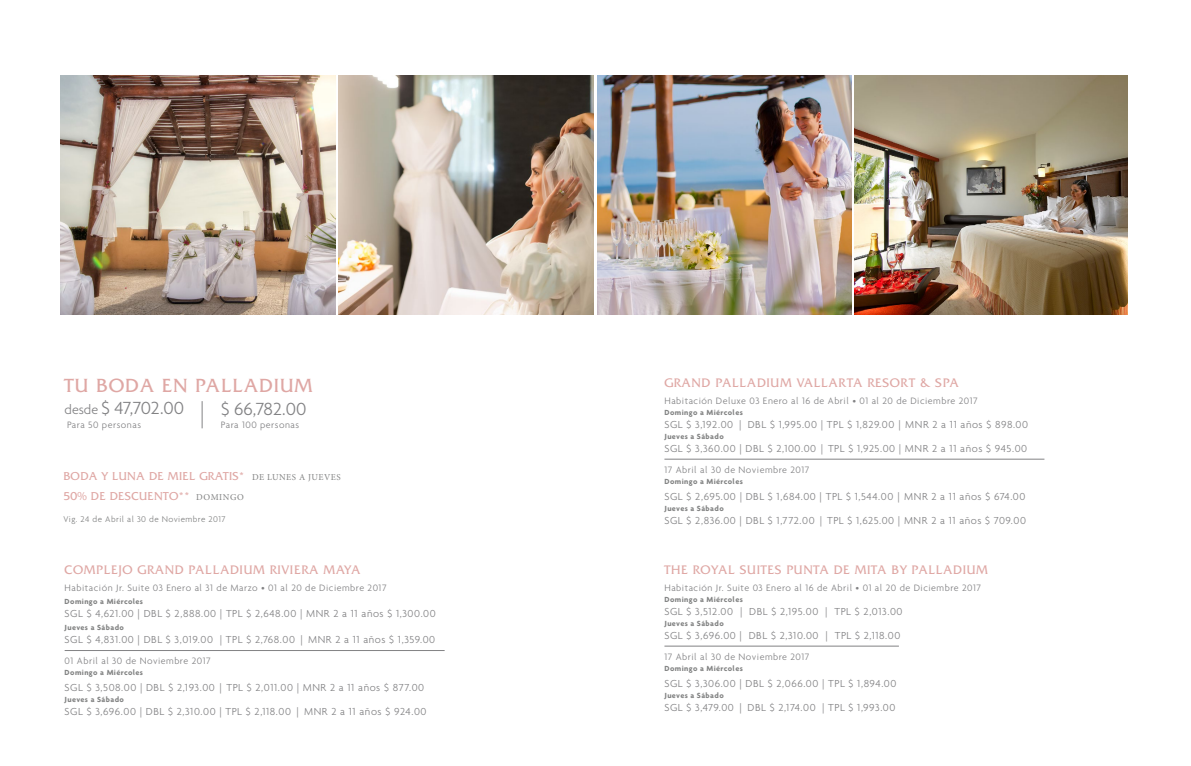
<style>
.page{position:relative;width:1191px;height:766px;background:#fff}
.page>*{position:absolute;margin:0;border:0;box-sizing:border-box;transform-origin:0 0}
.t1{font:20px "Friz Quadrata";letter-spacing:.05em;color:#dfa7a4}
.t2{font:300 19px "Agenda";color:#828284}
.t3{font:13px "Friz Quadrata";letter-spacing:.05em;color:#dfa7a4}
.t4{font:12px/20px "Friz Quadrata";letter-spacing:.03em;color:#dfa7a4}
.t5{font:300 11px "Agenda";letter-spacing:.05em;color:#828284}
.t6{font:300 10px "Agenda";letter-spacing:.05em;color:#828284}
.t7{font:300 9px "Agenda";letter-spacing:.05em;color:#828383}
.t8{font:700 8px "Agenda";letter-spacing:.05em;color:#828383}
.s1{font-size:14px}
.s2{font-family:"Minion Pro";font-size:9px;color:#828383}
</style>
<div class="page">
<svg style="left:202px;top:401px;width:1px;height:27px"></svg>
<hr style="left:65px;top:650px;width:379px;height:1px;background:#828284">
<hr style="left:664px;top:645px;width:235px;height:1px;background:#828284">
<hr style="left:664px;top:459px;width:380px;height:1px;background:#828284">
<img style="left:338px;top:75px;width:256px;height:240px">
<img style="left:854px;top:75px;width:274px;height:240px">
<img style="left:60px;top:75px;width:275px;height:240px">
<img style="left:597px;top:75px;width:254px;height:240px">
<h1 class="t1" style="left:65px;top:374px;width:249px">TU BODA EN PALLADIUM</h1>
<h2 class="t2" style="left:65px;top:396px;width:121px"><span class="s1">desde</span> $ 47,702.00</h2>
<p class="t6" style="left:221px;top:419px;width:80px">Para 100 personas</p>
<h2 class="t2" style="left:221px;top:397px;width:87px">$ 66,782.00</h2>
<p class="t6" style="left:67px;top:419px;width:75px">Para 50 personas</p>
<p class="t4" style="left:63px;top:465px;width:279px">BODA Y LUNA DE MIEL GRATIS* <span class="s2">DE LUNES A JUEVES<br></span>50% DE DESCUENTO** <span class="s2">DOMINGO</span></p>
<p class="t7" style="left:63px;top:513px;width:164px">Vig. 24 de Abril al 30 de Noviembre 2017</p>
<p class="t3" style="left:65px;top:562px;width:297px">COMPLEJO GRAND PALLADIUM RIVIERA MAYA</p>
<p class="t6" style="left:65px;top:582px;width:323px">Habitación Jr. Suite 03 Enero al 31 de Marzo • 01 al 20 de Diciembre 2017</p>
<p class="t8" style="left:65px;top:596px;width:80px">Domingo a Miércoles</p>
<p class="t5" style="left:65px;top:607px;width:372px">SGL $ 4,621.00 | DBL $ 2,888.00 | TPL $ 2,648.00 | MNR 2 a 11 años $ 1,300.00</p>
<p class="t8" style="left:65px;top:622px;width:61px">Jueves a Sábado</p>
<p class="t5" style="left:65px;top:633px;width:372px">SGL $ 4,831.00 | DBL $ 3,019.00 | TPL $ 2,768.00 | MNR 2 a 11 años $ 1,359.00</p>
<p class="t6" style="left:65px;top:655px;width:147px">01 Abril al 30 de Noviembre 2017</p>
<p class="t8" style="left:65px;top:667px;width:80px">Domingo a Miércoles</p>
<p class="t5" style="left:65px;top:680px;width:361px">SGL $ 3,508.00 | DBL $ 2,193.00 | TPL $ 2,011.00 | MNR 2 a 11 años $ 877.00</p>
<p class="t8" style="left:65px;top:694px;width:61px">Jueves a Sábado</p>
<p class="t5" style="left:65px;top:704px;width:363px">SGL $ 3,696.00 | DBL $ 2,310.00 | TPL $ 2,118.00 | MNR 2 a 11 años $ 924.00</p>
<p class="t3" style="left:664px;top:375px;width:20px">GRAN</p>
<p class="t3" style="left:701px;top:375px;width:250px">D PALLADIUM VALLARTA RESORT &amp; SPA</p>
<p class="t6" style="left:664px;top:395px;width:314px">Habitación Deluxe 03 Enero al 16 de Abril • 01 al 20 de Diciembre 2017</p>
<p class="t8" style="left:664px;top:407px;width:80px">Domingo a Miércoles</p>
<p class="t5" style="left:664px;top:418px;width:365px">SGL $ 3,192.00 | DBL $ 1,995.00 | TPL $ 1,829.00 | MNR 2 a 11 años $ 898.00</p>
<p class="t8" style="left:664px;top:431px;width:61px">Jueves a Sábado</p>
<p class="t5" style="left:664px;top:442px;width:364px">SGL $ 3,360.00 | DBL $ 2,100.00 | TPL $ 1,925.00 | MNR 2 a 11 años $ 945.00</p>
<p class="t6" style="left:664px;top:464px;width:146px">17 Abril al 30 de Noviembre 2017</p>
<p class="t8" style="left:664px;top:476px;width:80px">Domingo a Miércoles</p>
<p class="t5" style="left:664px;top:489px;width:362px">SGL $ 2,695.00 | DBL $ 1,684.00 | TPL $ 1,544.00 | MNR 2 a 11 años $ 674.00</p>
<p class="t8" style="left:664px;top:503px;width:61px">Jueves a Sábado</p>
<p class="t5" style="left:664px;top:513px;width:363px">SGL $ 2,836.00 | DBL $ 1,772.00 | TPL $ 1,625.00 | MNR 2 a 11 años $ 709.00</p>
<p class="t3" style="left:664px;top:562px;width:38px">THE ROYA</p>
<p class="t3" style="left:728px;top:562px;width:68px">L SUITES PUN</p>
<p class="t3" style="left:813px;top:562px;width:176px">TA DE MITA BY PALLADIUM</p>
<p class="t6" style="left:664px;top:582px;width:318px">Habitación Jr. Suite 03 Enero al 16 de Abril • 01 al 20 de Diciembre 2017</p>
<p class="t8" style="left:664px;top:594px;width:80px">Domingo a Miércoles</p>
<p class="t5" style="left:664px;top:605px;width:239px">SGL $ 3,512.00 | DBL $ 2,195.00 | TPL $ 2,013.00</p>
<p class="t8" style="left:664px;top:618px;width:61px">Jueves a Sábado</p>
<p class="t5" style="left:664px;top:629px;width:237px">SGL $ 3,696.00 | DBL $ 2,310.00 | TPL $ 2,118.00</p>
<p class="t6" style="left:664px;top:651px;width:146px">17 Abril al 30 de Noviembre 2017</p>
<p class="t8" style="left:664px;top:663px;width:80px">Domingo a Miércoles</p>
<p class="t5" style="left:664px;top:676px;width:233px">SGL $ 3,306.00 | DBL $ 2,066.00 | TPL $ 1,894.00</p>
<p class="t8" style="left:664px;top:690px;width:61px">Jueves a Sábado</p>
<p class="t5" style="left:664px;top:700px;width:232px">SGL $ 3,479.00 | DBL $ 2,174.00 | TPL $ 1,993.00</p>
</div>
